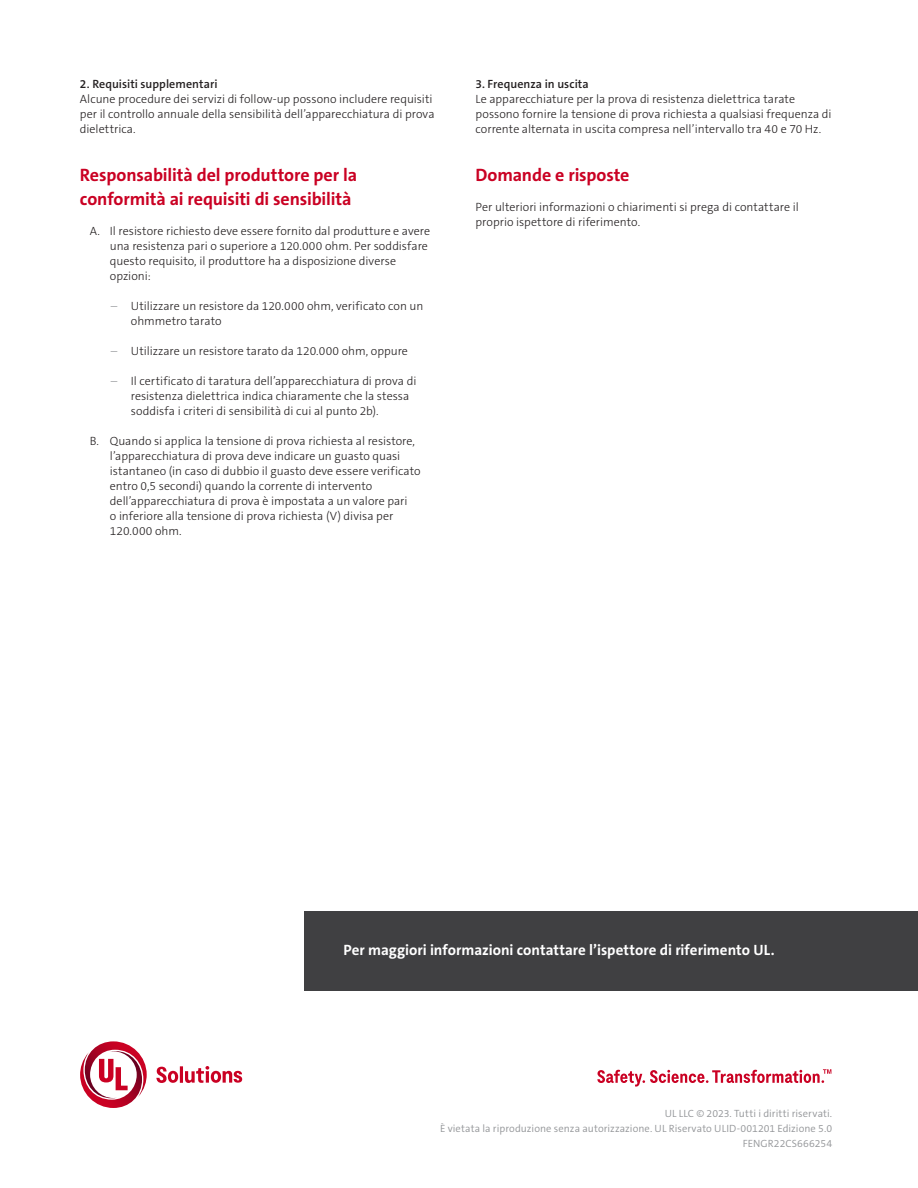
<style>
.page{position:relative;width:918px;height:1188px;background:#fff}
.page>*{position:absolute;margin:0;border:0;box-sizing:border-box;transform-origin:0 0}
.Subhead{font:700 18px/24px "The Sans C5";letter-spacing:-.01em;color:#ca0123}
.CTA{font:700 15px "The Sans C5";color:#fff}
.Bullet_List{font:300 12px/15px "The Sans C5";color:#231f20}
.Body_Copy{font:300 12px/15px "The Sans C5";color:#231f20}
.Sub_Bullet_List{font:300 12px/15px "The Sans C5";color:#231f20}
.Body_Copy_Title{font:600 12px "The Sans C5";letter-spacing:.005em;color:#231f20}
.Copyright_Informatio{font:300 10.5px "The Sans C5";letter-spacing:.005em;color:#939598}
.s1{color:#939598}
</style>
<div class="page">
<svg style="left:80px;top:1041px;width:162px;height:67px"></svg>
<svg style="left:597px;top:1069px;width:234px;height:18px"></svg>
<div style="left:304px;top:911px;width:614px;height:79px;background:#404042"></div>
<h6 class="Body_Copy_Title" style="left:80px;top:77px;width:139px">2. Requisiti supplementari</h6>
<p class="Body_Copy" style="left:80px;top:92px;width:356px">Alcune procedure dei servizi di follow-up possono includere requisiti per il controllo annuale della sensibilità dell’apparecchiatura di prova dielettrica.</p>
<h3 class="Subhead" style="left:80px;top:163px;width:279px">Responsabilità del produttore per la conformità ai requisiti di sensibilità</h3>
<p class="Bullet_List" style="left:110px;top:224px;width:322px;text-indent:-20px">A. Il resistore richiesto deve essere fornito dal produtture e avere una resistenza pari o superiore a 120.000 ohm. Per soddisfare questo requisito, il produttore ha a disposizione diverse opzioni:</p>
<p class="Sub_Bullet_List" style="left:131px;top:299px;width:294px;text-indent:-20px"><span class="s1">–</span> Utilizzare un resistore da 120.000 ohm, verificato con un ohmmetro tarato</p>
<p class="Sub_Bullet_List" style="left:111px;top:344px;width:299px"><span class="s1">–</span> Utilizzare un resistore tarato da 120.000 ohm, oppure</p>
<p class="Sub_Bullet_List" style="left:131px;top:374px;width:287px;text-indent:-20px"><span class="s1">–</span> Il certificato di taratura dell’apparecchiatura di prova di resistenza dielettrica indica chiaramente che la stessa soddisfa i criteri di sensibilità di cui al punto 2b).</p>
<p class="Bullet_List" style="left:110px;top:434px;width:312px;text-indent:-20px">B. Quando si applica la tensione di prova richiesta al resistore, l’apparecchiatura di prova deve indicare un guasto quasi istantaneo (in caso di dubbio il guasto deve essere verificato entro 0,5 secondi) quando la corrente di intervento dell’apparecchiatura di prova è impostata a un valore pari<br>o inferiore alla tensione di prova richiesta (V) divisa per 120.000 ohm.</p>
<h6 class="Body_Copy_Title" style="left:476px;top:77px;width:115px">3. Frequenza in uscita</h6>
<p class="Body_Copy" style="left:476px;top:92px;width:358px">Le apparecchiature per la prova di resistenza dielettrica tarate possono fornire la tensione di prova richiesta a qualsiasi frequenza di corrente alternata in uscita compresa nell’intervallo tra 40 e 70 Hz.</p>
<h3 class="Subhead" style="left:476px;top:163px;width:155px">Domande e risposte</h3>
<p class="Body_Copy" style="left:476px;top:200px;width:325px">Per ulteriori informazioni o chiarimenti si prega di contattare il proprio ispettore di riferimento.</p>
<h6 class="CTA" style="left:344px;top:941px;width:432px">Per maggiori informazioni contattare l’ispettore di riferimento UL.</h6>
<p class="Copyright_Informatio" style="left:665px;top:1106px;width:169px">UL LLC © 2023. Tutti i diritti riservati.</p>
<p class="Copyright_Informatio" style="left:440px;top:1121px;width:394px">È vietata la riproduzione senza autorizzazione. UL Riservato ULID-001201 Edizione 5.0</p>
<p class="Copyright_Informatio" style="left:743px;top:1136px;width:91px">FENGR22CS666254</p>
</div>
